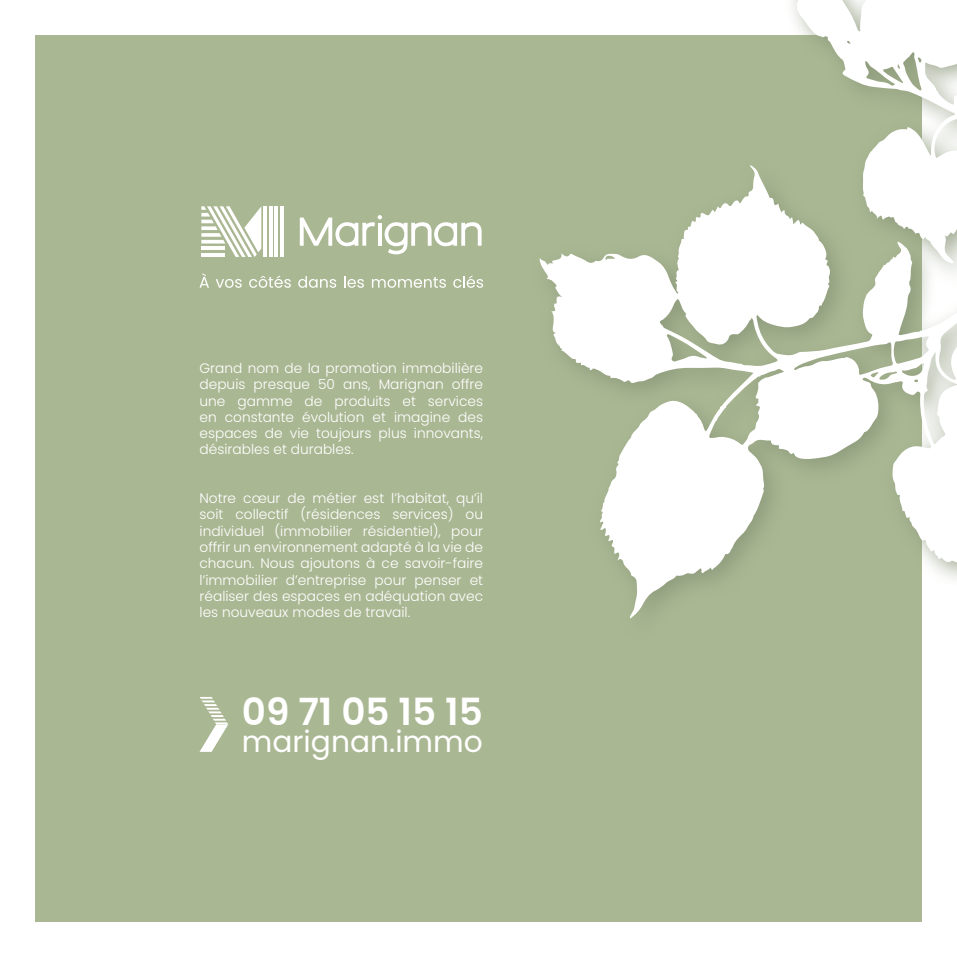
<style>
.page{position:relative;width:957px;height:957px;background:#fff}
.page>*{position:absolute;margin:0;border:0;box-sizing:border-box;transform-origin:0 0}
.t1{font:600 37.38px "Poppins";color:#fff}
.t2{font:29.62px "Poppins";color:#fff}
.t3{font:300 13.75px/16.2px "Poppins";color:#fff;text-align:justify}
</style>
<div class="page">
<div style="left:35px;top:35px;width:886px;height:886px;background:#aab793"></div>
<hr style="left:264px;top:206px;width:3px;height:51px;background:#fff">
<hr style="left:269px;top:206px;width:3px;height:51px;background:#fff">
<hr style="left:275px;top:206px;width:3px;height:51px;background:#fff">
<hr style="left:280px;top:206px;width:3px;height:51px;background:#fff">
<svg style="left:201px;top:206px;width:60px;height:51px"></svg>
<svg style="left:300px;top:215px;width:181px;height:39px"></svg>
<svg style="left:199px;top:273px;width:10px;height:15px"></svg>
<svg style="left:216px;top:279px;width:26px;height:9px"></svg>
<svg style="left:249px;top:275px;width:42px;height:13px"></svg>
<svg style="left:298px;top:276px;width:38px;height:12px"></svg>
<svg style="left:344px;top:276px;width:20px;height:12px"></svg>
<svg style="left:372px;top:277px;width:74px;height:11px"></svg>
<svg style="left:453px;top:275px;width:30px;height:13px"></svg>
<hr style="left:199px;top:715px;width:29px;height:2px;background:#fff">
<hr style="left:199px;top:711px;width:29px;height:2px;background:#fff">
<svg style="left:206px;top:708px;width:13px;height:1px"></svg>
<hr style="left:199px;top:704px;width:29px;height:2px;background:#fff">
<hr style="left:199px;top:700px;width:29px;height:2px;background:#fff">
<hr style="left:199px;top:697px;width:29px;height:2px;background:#fff">
<svg style="left:199px;top:719px;width:29px;height:33px"></svg>
<div style="left:528px;top:0;width:429px;height:642px;background:#889577;opacity:.75"></div>
<svg style="left:539px;top:0;width:418px;height:618px"></svg>
<p class="t3" style="left:199px;top:360px;width:285px">Grand nom de la promotion immobilière depuis presque 50 ans, Marignan offre une gamme de produits et services en constante évolution et imagine des espaces de vie toujours plus innovants, désirables et durables.</p>
<p class="t3" style="left:199px;top:490px;width:285px">Notre cœur de métier est l’habitat, qu’il soit collectif (résidences services) ou individuel (immobilier résidentiel), pour offrir un environnement adapté à la vie de chacun. Nous ajoutons à ce savoir-faire l’immobilier d’entreprise pour penser et réaliser des espaces en adéquation avec les nouveaux modes de travail.</p>
<h1 class="t1" style="left:242px;top:690px;width:242px">09 71 05 15 15</h1>
<h2 class="t2" style="left:242px;top:724px;width:242px">marignan.immo</h2>
</div>
